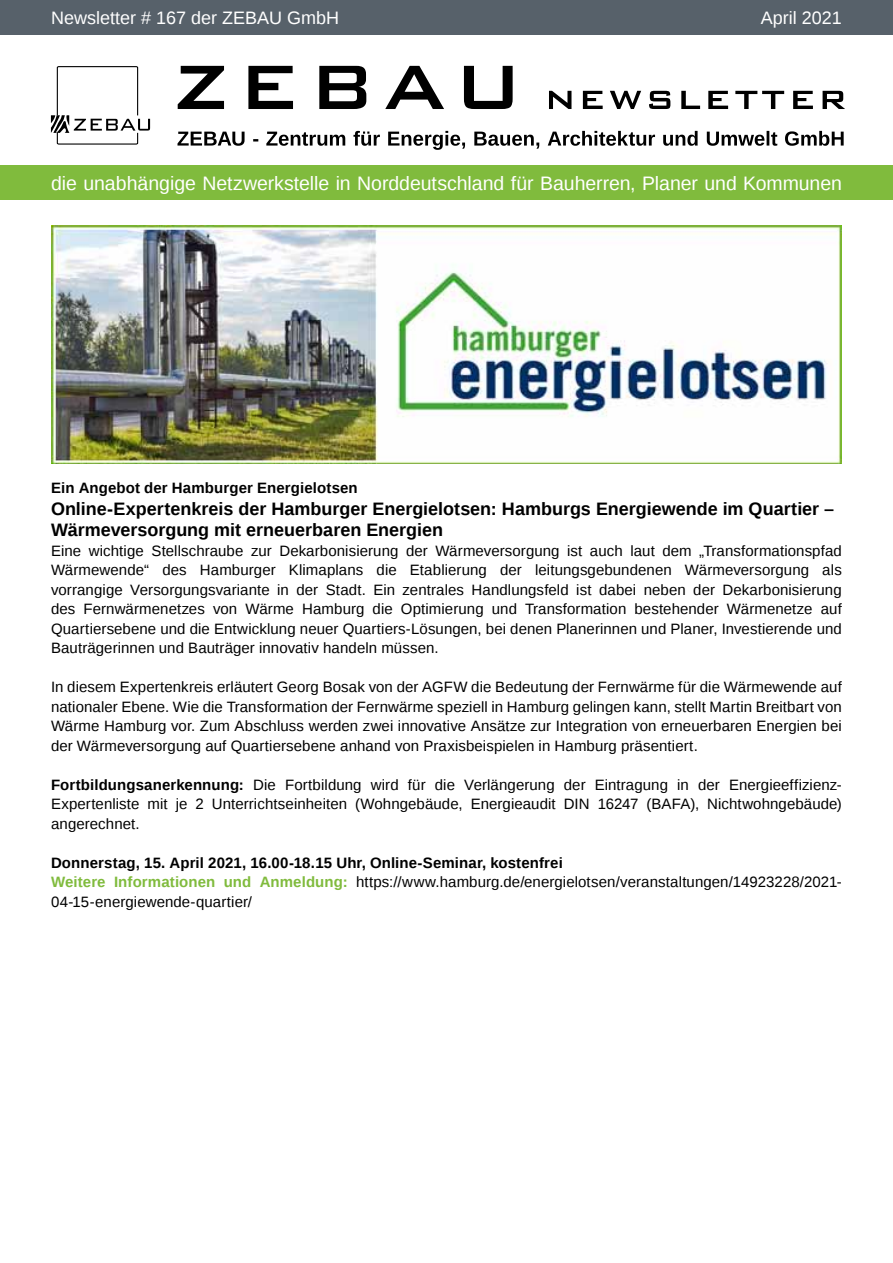
<style>
.page{position:relative;width:893px;height:1263px;background:#fff}
.page>*{position:absolute;margin:0;border:0;box-sizing:border-box;transform-origin:0 0}
.t1{font:19.5px "Liberation Sans";letter-spacing:-.005em;color:#fff}
.t2{font:700 18px/21.6px "Liberation Sans";color:#000}
.t3{font:18px "Liberation Sans";color:#fff}
.t4{font:15px/19.5px "Liberation Sans";letter-spacing:.005em;color:#000;text-align:justify}
.t5{font:700 15px "Liberation Sans";letter-spacing:.005em;color:#000}
.s1{font-weight:700}
.s2{font-weight:700;color:#80bb3d}
</style>
<div class="page">
<div style="left:0;top:0;width:893px;height:34px;background:#57616a"></div>
<div style="left:0;top:166px;width:893px;height:34px;background:#80bb3d"></div>
<svg style="left:178px;top:66px;width:667px;height:43px"></svg>
<svg style="left:177px;top:131px;width:667px;height:19px"></svg>
<svg style="left:51px;top:66px;width:99px;height:79px"></svg>
<img style="left:51px;top:225px;width:791px;height:239px">
<p class="t3" style="left:51px;top:7px;width:290px">Newsletter # 167 der ZEBAU GmbH</p>
<p class="t3" style="left:761px;top:7px;width:83px">April 2021</p>
<h1 class="t1" style="left:51px;top:172px;width:792px">die unabhängige Netzwerkstelle in Norddeutschland für Bauherren, Planer und Kommunen</h1>
<p class="t5" style="left:51px;top:477px;width:308px">Ein Angebot der Hamburger Energielotsen</p>
<p class="t2" style="left:51px;top:497px;width:785px">Online-Expertenkreis der Hamburger Energielotsen: Hamburgs Energiewende im Quartier –<br>Wärmeversorgung mit erneuerbaren Energien</p>
<p class="t4" style="left:51px;top:541px;width:792px">Eine wichtige Stellschraube zur Dekarbonisierung der Wärmeversorgung ist auch laut dem „Transformationspfad Wärmewende“ des Hamburger Klimaplans die Etablierung der leitungsgebundenen Wärmeversorgung als vorrangige Versorgungsvariante in der Stadt. Ein zentrales Handlungsfeld ist dabei neben der Dekarbonisierung des Fernwärmenetzes von Wärme Hamburg die Optimierung und Transformation bestehender Wärmenetze auf Quartiersebene und die Entwicklung neuer Quartiers-Lösungen, bei denen Planerinnen und Planer, Investierende und Bauträgerinnen und Bauträger innovativ handeln müssen.</p>
<p class="t4" style="left:51px;top:678px;width:792px">In diesem Expertenkreis erläutert Georg Bosak von der AGFW die Bedeutung der Fernwärme für die Wärmewende auf nationaler Ebene. Wie die Transformation der Fernwärme speziell in Hamburg gelingen kann, stellt Martin Breitbart von Wärme Hamburg vor. Zum Abschluss werden zwei innovative Ansätze zur Integration von erneuerbaren Energien bei der Wärmeversorgung auf Quartiersebene anhand von Praxisbeispielen in Hamburg präsentiert.</p>
<p class="t4" style="left:51px;top:775px;width:792px"><span class="s1">Fortbildungsanerkennung:</span> Die Fortbildung wird für die Verlängerung der Eintragung in der Energieeffizienz-Expertenliste mit je 2 Unterrichtseinheiten (Wohngebäude, Energieaudit DIN 16247 (BAFA), Nichtwohngebäude) angerechnet.</p>
<p class="t4" style="left:51px;top:853px;width:792px;text-align:left"><span class="s1">Donnerstag, 15. April 2021, 16.00-18.15 Uhr, Online-Seminar, kostenfrei<br></span><span class="s2">Weitere Informationen und Anmeldung:</span> https://www.hamburg.de/energielotsen/veranstaltungen/14923228/2021-<br>04-15-energiewende-quartier/</p>
</div>
